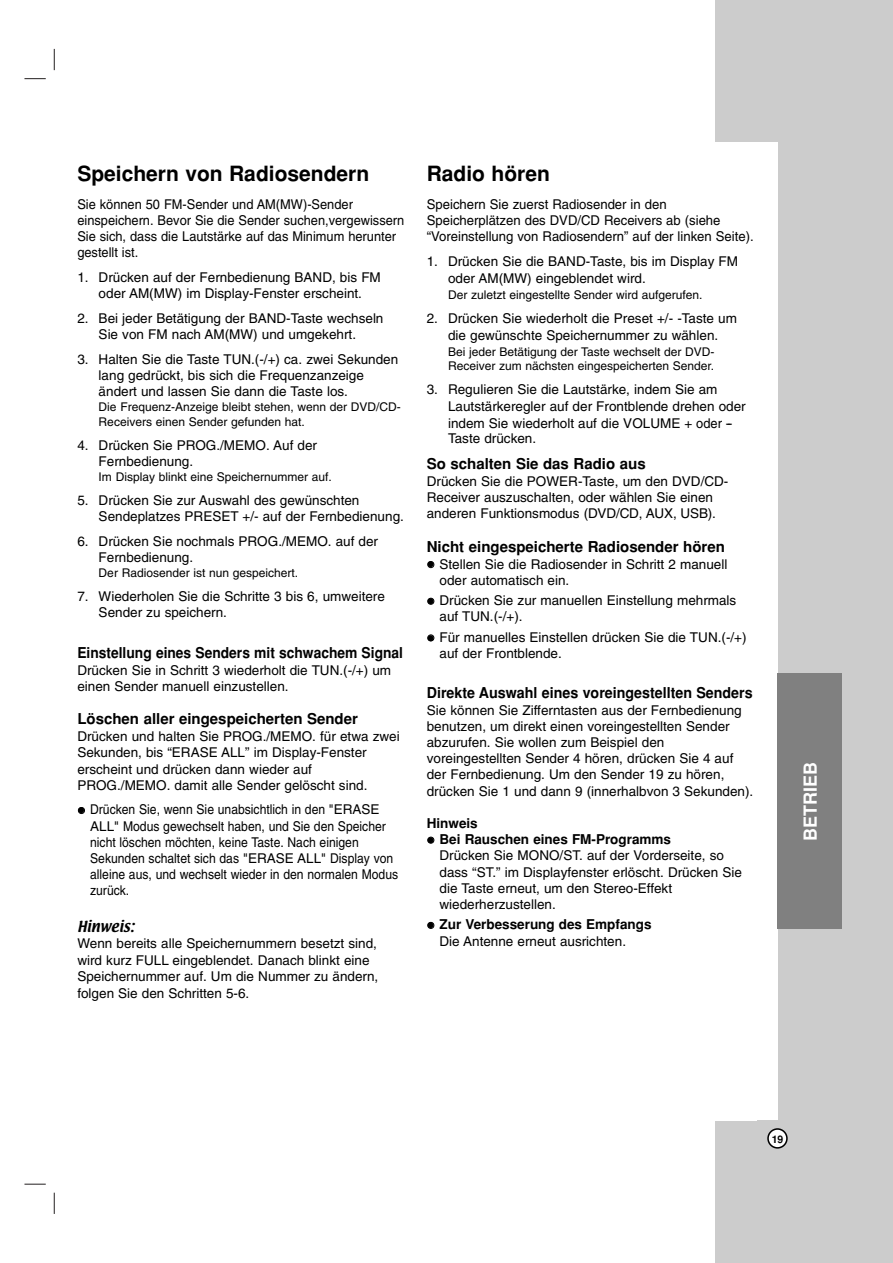
<style>
.page{position:relative;width:893px;height:1263px;background:#fff}
.page>*{position:absolute;margin:0;border:0;box-sizing:border-box;transform-origin:0 0}
.t1{font:700 21px "Helvetica";color:#000}
.t2{font:700 18px "Helvetica";color:#fff}
.t3{font:700 15px "Helvetica";color:#000}
.t4{font:700 15px "Helvetica";color:#000;scale:.95 1}
.t5{font:700 15px "Helvetica";color:#000;scale:.92 1}
.t6{font:13.5px/16.2px "Helvetica";color:#000}
.t7{font:13.5px/16.2px "Helvetica";color:#000;scale:.9 1}
.t8{font:13.5px/16.2px "Helvetica";color:#000;scale:.95 1}
.t9{font:700 13.5px/16.2px "Helvetica";color:#000}
.t10{font:13.5px "Textile";color:#000}
.t11{font:12px/14.4px "Helvetica";color:#000}
.t12{font:700 10.5px "Helvetica";color:#000}
</style>
<div class="page">
<svg style="left:54px;top:49px;width:1px;height:21px"></svg>
<svg style="left:54px;top:1193px;width:1px;height:21px"></svg>
<svg style="left:24px;top:78px;width:22px;height:1px"></svg>
<svg style="left:24px;top:1184px;width:22px;height:1px"></svg>
<div style="left:715px;top:0;width:177px;height:1263px;background:#ccc"></div>
<div style="left:640px;top:142px;width:137px;height:978px;background:#fff"></div>
<svg style="left:767px;top:1128px;width:20px;height:21px"></svg>
<div style="left:777px;top:674px;width:65px;height:255px;background:#808080"></div>
<h1 class="t1" style="left:77px;top:165px;width:293px">Speichern von Radiosendern</h1>
<p class="t8" style="left:77px;top:197px;width:345px">Sie können 50 FM-Sender und AM(MW)-Sender einspeichern. Bevor Sie die Sender suchen,vergewissern Sie sich, dass die Lautstärke auf das Minimum herunter gestellt ist.</p>
<p class="t6" style="left:77px;top:270px;width:305px;text-align:center">1. Drücken auf der Fernbedienung BAND, bis FM oder AM(MW) im Display-Fenster erscheint.</p>
<p class="t6" style="left:77px;top:311px;width:307px;text-align:center">2. Bei jeder Betätigung der BAND-Taste wechseln<br>Sie von FM nach AM(MW) und umgekehrt.</p>
<p class="t6" style="left:99px;top:352px;width:301px;text-indent:-21px">3. Halten Sie die Taste TUN.(-/+) ca. zwei Sekunden lang gedrückt, bis sich die Frequenzanzeige ändert und lassen Sie dann die Taste los.</p>
<p class="t11" style="left:99px;top:401px;width:304px">Die Frequenz-Anzeige bleibt stehen, wenn der DVD/CD-<br>Receivers einen Sender gefunden hat.</p>
<p class="t6" style="left:99px;top:438px;width:220px;text-indent:-21px">4. Drücken Sie PROG./MEMO. Auf der<br>Fernbedienung.</p>
<p class="t11" style="left:99px;top:471px;width:235px">Im Display blinkt eine Speichernummer auf.</p>
<p class="t6" style="left:99px;top:494px;width:307px;text-indent:-21px">5. Drücken Sie zur Auswahl des gewünschten<br>Sendeplatzes PRESET +/- auf der Fernbedienung.</p>
<p class="t6" style="left:99px;top:534px;width:281px;text-indent:-21px">6. Drücken Sie nochmals PROG./MEMO. auf der<br>Fernbedienung.</p>
<p class="t11" style="left:99px;top:567px;width:201px">Der Radiosender ist nun gespeichert.</p>
<p class="t6" style="left:99px;top:590px;width:288px;text-indent:-21px">7. Wiederholen Sie die Schritte 3 bis 6, umweitere<br>Sender zu speichern.</p>
<p class="t5" style="left:77px;top:647px;width:355px">Einstellung eines Senders mit schwachem Signal</p>
<p class="t6" style="left:77px;top:663px;width:315px">Drücken Sie in Schritt 3 wiederholt die TUN.(-/+) um einen Sender manuell einzustellen.</p>
<p class="t3" style="left:77px;top:713px;width:282px">Löschen aller eingespeicherten Sender</p>
<p class="t6" style="left:77px;top:730px;width:324px">Drücken und halten Sie PROG./MEMO. für etwa zwei Sekunden, bis “ERASE ALL” im Display-Fenster erscheint und drücken dann wieder auf PROG./MEMO. damit alle Sender gelöscht sind.</p>
<p class="t7" style="left:90px;top:803px;width:344px">Drücken Sie, wenn Sie unabsichtlich in den "ERASE ALL" Modus gewechselt haben, und Sie den Speicher nicht löschen möchten, keine Taste. Nach einigen Sekunden schaltet sich das "ERASE ALL" Display von alleine aus, und wechselt wieder in den normalen Modus zurück.</p>
<p class="t10" style="left:77px;top:920px;width:58px">Hinweis:</p>
<p class="t6" style="left:77px;top:936px;width:302px">Wenn bereits alle Speichernummern besetzt sind, wird kurz FULL eingeblendet. Danach blinkt eine Speichernummer auf. Um die Nummer zu ändern, folgen Sie den Schritten 5-6.</p>
<h1 class="t1" style="left:427px;top:165px;width:125px">Radio hören</h1>
<p class="t6" style="left:427px;top:197px;width:328px">Speichern Sie zuerst Radiosender in den<br>Speicherplätzen des DVD/CD Receivers ab (siehe “Voreinstellung von Radiosendern” auf der linken Seite).</p>
<p class="t6" style="left:448px;top:254px;width:291px;line-height:17.2px;text-indent:-21px">1. Drücken Sie die BAND-Taste, bis im Display FM oder AM(MW) eingeblendet wird.</p>
<p class="t11" style="left:448px;top:289px;width:256px">Der zuletzt eingestellte Sender wird aufgerufen.</p>
<p class="t6" style="left:427px;top:311px;width:312px;line-height:17.2px;text-align:center">2. Drücken Sie wiederholt die Preset +/- -Taste um die gewünschte Speichernummer zu wählen.</p>
<p class="t11" style="left:448px;top:346px;width:268px">Bei jeder Betätigung der Taste wechselt der DVD-<br>Receiver zum nächsten eingespeicherten Sender.</p>
<p class="t6" style="left:448px;top:383px;width:299px;text-indent:-21px">3. Regulieren Sie die Lautstärke, indem Sie am<br>Lautstärkeregler auf der Frontblende drehen oder indem Sie wiederholt auf die VOLUME + oder --</p>
<p class="t6" style="left:448px;top:432px;width:90px">Taste drücken.</p>
<p class="t3" style="left:427px;top:458px;width:220px">So schalten Sie das Radio aus</p>
<p class="t6" style="left:427px;top:474px;width:303px">Drücken Sie die POWER-Taste, um den DVD/CD-<br>Receiver auszuschalten, oder wählen Sie einen anderen Funktionsmodus (DVD/CD, AUX, USB).</p>
<p class="t3" style="left:427px;top:541px;width:299px">Nicht eingespeicherte Radiosender hören</p>
<p class="t6" style="left:439px;top:557px;width:289px">Stellen Sie die Radiosender in Schritt 2 manuell oder automatisch ein.</p>
<p class="t6" style="left:439px;top:594px;width:298px">Drücken Sie zur manuellen Einstellung mehrmals auf TUN.(-/+).</p>
<p class="t6" style="left:439px;top:630px;width:308px">Für manuelles Einstellen drücken Sie die TUN.(-/+) auf der Frontblende.</p>
<p class="t4" style="left:427px;top:687px;width:344px">Direkte Auswahl eines voreingestellten Senders</p>
<p class="t6" style="left:427px;top:703px;width:328px">Sie können Sie Zifferntasten aus der Fernbedienung benutzen, um direkt einen voreingestellten Sender abzurufen. Sie wollen zum Beispiel den voreingestellten Sender 4 hören, drücken Sie 4 auf der Fernbedienung. Um den Sender 19 zu hören, drücken Sie 1 und dann 9 (innerhalbvon 3 Sekunden).</p>
<p class="t9" style="left:439px;top:816px;width:233px;text-indent:-13px">Hinweis<br>Bei Rauschen eines FM-Programms</p>
<p class="t6" style="left:439px;top:849px;width:304px">Drücken Sie MONO/ST. auf der Vorderseite, so dass “ST.” im Displayfenster erlöscht. Drücken Sie die Taste erneut, um den Stereo-Effekt wiederherzustellen.</p>
<p class="t9" style="left:439px;top:918px;width:213px">Zur Verbesserung des Empfangs</p>
<p class="t6" style="left:439px;top:934px;width:188px">Die Antenne erneut ausrichten.</p>
<h2 class="t2" style="left:803px;top:841px;width:80px;rotate:-90deg">BETRIEB</h2>
<p class="t12" style="left:771px;top:1135px;width:13px">19</p>
</div>
